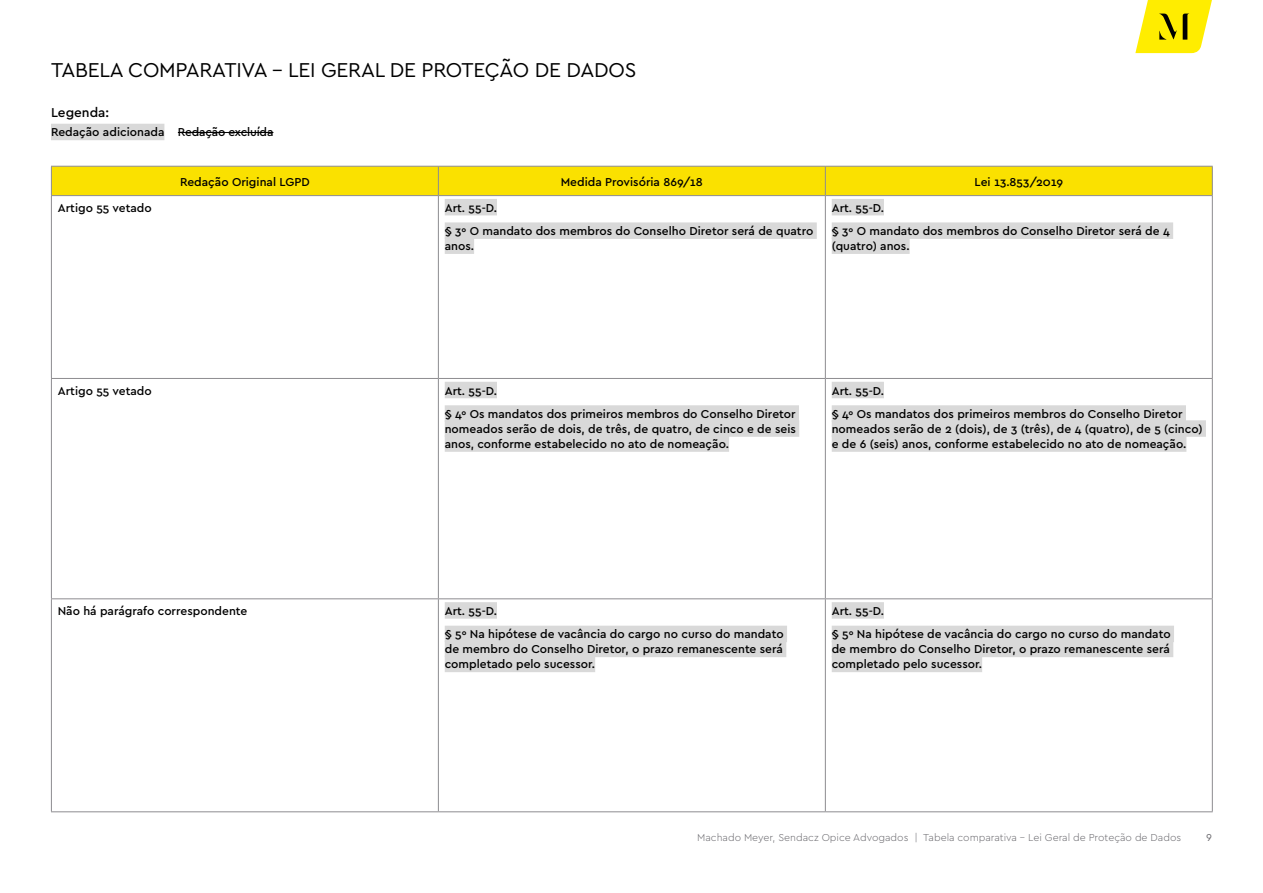
<style>
.page{position:relative;width:1263px;height:893px;background:#fff}
.page>*{position:absolute;margin:0;border:0;box-sizing:border-box;transform-origin:0 0}
.t1{font:21px "Cera";letter-spacing:-.01em;color:#000}
.t2{font:500 13.5px "Cera";color:#000}
.t3{font:500 12px/23.5px "Cera";color:#000}
.t4{font:300 10.5px "Cera";color:#68676c}
.t5{font:10.5px "Cera";color:#68676c}
</style>
<div class="page">
<div style="left:51px;top:124px;width:113px;height:16px;background:#d9d9d9"></div>
<hr style="left:178px;top:132px;width:95px;height:1px;background:#000">
<hr style="left:438px;top:196px;width:1px;height:182px;background:#8d8c90">
<hr style="left:825px;top:196px;width:1px;height:182px;background:#8d8c90">
<hr style="left:51px;top:378px;width:387px;height:1px;background:#8d8c90">
<hr style="left:438px;top:378px;width:387px;height:1px;background:#8d8c90">
<hr style="left:438px;top:379px;width:1px;height:219px;background:#8d8c90">
<hr style="left:825px;top:378px;width:388px;height:1px;background:#8d8c90">
<hr style="left:825px;top:379px;width:1px;height:219px;background:#8d8c90">
<hr style="left:51px;top:598px;width:387px;height:1px;background:#8d8c90">
<hr style="left:438px;top:598px;width:387px;height:1px;background:#8d8c90">
<hr style="left:438px;top:599px;width:1px;height:212px;background:#8d8c90">
<hr style="left:825px;top:598px;width:388px;height:1px;background:#8d8c90">
<hr style="left:825px;top:599px;width:1px;height:212px;background:#8d8c90">
<hr style="left:51px;top:811px;width:387px;height:1px;background:#8d8c90">
<hr style="left:438px;top:811px;width:387px;height:1px;background:#8d8c90">
<hr style="left:825px;top:811px;width:388px;height:1px;background:#8d8c90">
<hr style="left:51px;top:196px;width:1px;height:182px;background:#8d8c90">
<hr style="left:1212px;top:196px;width:1px;height:182px;background:#8d8c90">
<hr style="left:51px;top:379px;width:1px;height:219px;background:#8d8c90">
<hr style="left:1212px;top:379px;width:1px;height:219px;background:#8d8c90">
<hr style="left:51px;top:599px;width:1px;height:212px;background:#8d8c90">
<hr style="left:1212px;top:599px;width:1px;height:212px;background:#8d8c90">
<div style="left:51px;top:166px;width:1162px;height:29px;background:#fae100"></div>
<hr style="left:51px;top:195px;width:387px;height:1px;background:#8d8c90">
<hr style="left:438px;top:195px;width:387px;height:1px;background:#8d8c90">
<hr style="left:825px;top:195px;width:388px;height:1px;background:#8d8c90">
<div style="left:445px;top:199px;width:52px;height:16px;background:#d9d9d9"></div>
<div style="left:445px;top:222px;width:372px;height:17px;background:#d9d9d9"></div>
<div style="left:445px;top:237px;width:29px;height:17px;background:#d9d9d9"></div>
<div style="left:832px;top:199px;width:52px;height:16px;background:#d9d9d9"></div>
<div style="left:832px;top:222px;width:341px;height:17px;background:#d9d9d9"></div>
<div style="left:832px;top:237px;width:78px;height:17px;background:#d9d9d9"></div>
<div style="left:445px;top:382px;width:52px;height:16px;background:#d9d9d9"></div>
<div style="left:445px;top:405px;width:354px;height:17px;background:#d9d9d9"></div>
<div style="left:445px;top:420px;width:354px;height:17px;background:#d9d9d9"></div>
<div style="left:445px;top:435px;width:284px;height:17px;background:#d9d9d9"></div>
<div style="left:832px;top:382px;width:52px;height:16px;background:#d9d9d9"></div>
<div style="left:832px;top:405px;width:354px;height:17px;background:#d9d9d9"></div>
<div style="left:832px;top:420px;width:374px;height:17px;background:#d9d9d9"></div>
<div style="left:832px;top:435px;width:354px;height:17px;background:#d9d9d9"></div>
<div style="left:445px;top:602px;width:52px;height:17px;background:#d9d9d9"></div>
<div style="left:445px;top:626px;width:342px;height:16px;background:#d9d9d9"></div>
<div style="left:445px;top:641px;width:341px;height:16px;background:#d9d9d9"></div>
<div style="left:445px;top:656px;width:150px;height:16px;background:#d9d9d9"></div>
<div style="left:832px;top:602px;width:52px;height:17px;background:#d9d9d9"></div>
<div style="left:832px;top:626px;width:342px;height:16px;background:#d9d9d9"></div>
<div style="left:832px;top:641px;width:341px;height:16px;background:#d9d9d9"></div>
<div style="left:832px;top:656px;width:150px;height:16px;background:#d9d9d9"></div>
<svg style="left:1135px;top:0;width:77px;height:53px"></svg>
<h1 class="t1" style="left:51px;top:55px;width:587px">TABELA COMPARATIVA – LEI GERAL DE PROTEÇÃO DE DADOS</h1>
<p class="t2" style="left:51px;top:104px;width:60px">Legenda:</p>
<p class="t3" style="left:51px;top:120px;width:224px">Redação adicionada Redação excluída</p>
<p class="t3" style="left:180px;top:169px;width:131px">Redação Original LGPD</p>
<p class="t3" style="left:561px;top:169px;width:144px">Medida Provisória 869/18</p>
<p class="t3" style="left:974px;top:169px;width:90px">Lei 13.853/2019</p>
<p class="t3" style="left:58px;top:195px;width:95px">Artigo 55 vetado</p>
<p class="t3" style="left:445px;top:195px;width:370px">Art. 55-D.<br>§ 3º O mandato dos membros do Conselho Diretor será de quatro</p>
<p class="t3" style="left:445px;top:234px;width:31px">anos.</p>
<p class="t3" style="left:832px;top:195px;width:340px">Art. 55-D.<br>§ 3º O mandato dos membros do Conselho Diretor será de 4</p>
<p class="t3" style="left:832px;top:234px;width:79px">(quatro) anos.</p>
<p class="t3" style="left:58px;top:378px;width:95px">Artigo 55 vetado</p>
<p class="t3" style="left:445px;top:378px;width:352px">Art. 55-D.<br>§ 4º Os mandatos dos primeiros membros do Conselho Diretor</p>
<p class="t3" style="left:445px;top:421px;width:353px;line-height:15px">nomeados serão de dois, de três, de quatro, de cinco e de seis anos, conforme estabelecido no ato de nomeação.</p>
<p class="t3" style="left:832px;top:378px;width:352px">Art. 55-D.<br>§ 4º Os mandatos dos primeiros membros do Conselho Diretor</p>
<p class="t3" style="left:832px;top:421px;width:372px;line-height:15px">nomeados serão de 2 (dois), de 3 (três), de 4 (quatro), de 5 (cinco) e de 6 (seis) anos, conforme estabelecido no ato de nomeação.</p>
<p class="t3" style="left:58px;top:599px;width:191px">Não há parágrafo correspondente</p>
<p class="t3" style="left:445px;top:599px;width:340px">Art. 55-D.<br>§ 5º Na hipótese de vacância do cargo no curso do mandato</p>
<p class="t3" style="left:445px;top:641px;width:340px;line-height:15px">de membro do Conselho Diretor, o prazo remanescente será completado pelo sucessor.</p>
<p class="t3" style="left:832px;top:599px;width:340px">Art. 55-D.<br>§ 5º Na hipótese de vacância do cargo no curso do mandato</p>
<p class="t3" style="left:832px;top:641px;width:340px;line-height:15px">de membro do Conselho Diretor, o prazo remanescente será completado pelo sucessor.</p>
<p class="t4" style="left:697px;top:831px;width:485px">Machado Meyer, Sendacz Opice Advogados | Tabela comparativa - Lei Geral de Proteção de Dados</p>
<p class="t5" style="left:1206px;top:831px;width:7px">9</p>
</div>
